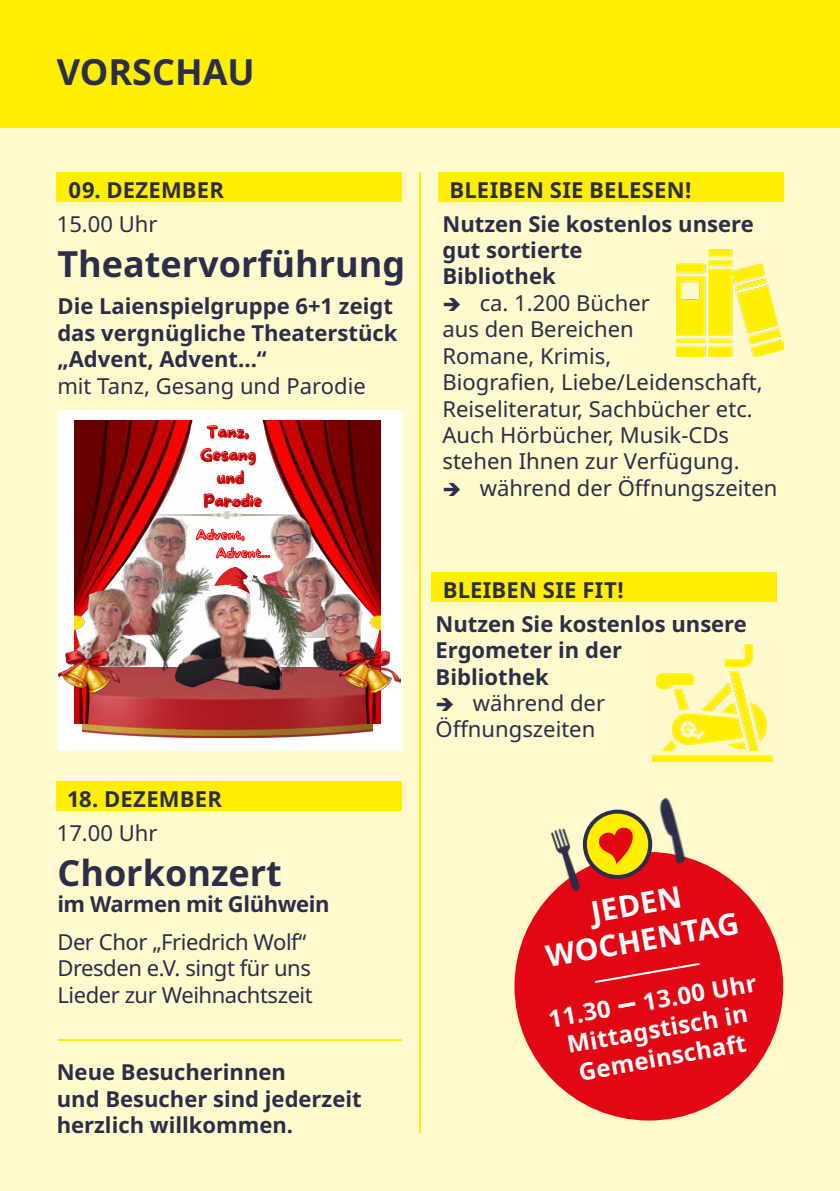
<style>
.page{position:relative;width:840px;height:1191px;background:#fff}
.page>*{position:absolute;margin:0;border:0;box-sizing:border-box;transform-origin:0 0}
.t1{font:700 36px "Noto Sans";color:#2c2d48}
.t2{font:700 30px/36px "Noto Sans";color:#fff;text-align:center}
.t3{font:700 24px/28.8px "Noto Sans";color:#fff;text-align:center}
.t4{font:700 22px/26.4px "Noto Sans";color:#2c2d48}
.t5{font:22px/26.4px "Noto Sans";color:#2c2d48}
.t6{font:22px/26.4px "Noto Sans";letter-spacing:-.02em;color:#2c2d48}
.t7{font:700 22px "Noto Sans";letter-spacing:-.02em;color:#2c2d48}
.t8{font:16.6px/23px "More Sugar";color:#a31118;text-align:center}
.t9{font:13.2px/18.4px "More Sugar";color:#f37a7a}
</style>
<div class="page">
<div style="left:0;top:0;width:839px;height:130px;background:#fe0"></div>
<div style="left:0;top:128px;width:839px;height:1063px;background:#ffface"></div>
<hr style="left:419px;top:172px;width:2px;height:961px;background:#fe0">
<div style="left:431px;top:572px;width:345px;height:30px;background:#fe0"></div>
<img style="left:651px;top:644px;width:123px;height:117px">
<div style="left:438px;top:172px;width:344px;height:30px;background:#fe0"></div>
<img style="left:676px;top:250px;width:106px;height:107px">
<div style="left:514px;top:852px;width:268px;height:268px;background:#e30613;border-radius:50%"></div>
<svg style="left:595px;top:963px;width:105px;height:20px"></svg>
<svg style="left:584px;top:811px;width:65px;height:66px"></svg>
<div style="left:582px;top:809px;width:69px;height:70px;border:4px solid #2c2d48;border-radius:50%"></div>
<img style="left:542px;top:817px;width:53px;height:88px">
<img style="left:648px;top:797px;width:45px;height:67px">
<div style="left:57px;top:172px;width:344px;height:30px;background:#fe0"></div>
<div style="left:57px;top:781px;width:344px;height:30px;background:#fe0"></div>
<hr style="left:58px;top:1039px;width:343px;height:2px;background:#fe0">
<div style="left:57px;top:409px;width:345px;height:341px;background:#fff"></div>
<img style="left:83px;top:723px;width:289px;height:14px">
<img style="left:74px;top:420px;width:306px;height:303px">
<img style="left:119px;top:512px;width:88px;height:50px">
<img style="left:111px;top:553px;width:72px;height:33px">
<img style="left:74px;top:586px;width:75px;height:97px">
<img style="left:263px;top:515px;width:64px;height:60px">
<img style="left:284px;top:558px;width:57px;height:35px">
<img style="left:322px;top:593px;width:57px;height:78px">
<img style="left:175px;top:671px;width:106px;height:18px">
<img style="left:150px;top:512px;width:154px;height:6px">
<img style="left:127px;top:562px;width:102px;height:109px">
<img style="left:229px;top:575px;width:93px;height:101px">
<img style="left:58px;top:650px;width:61px;height:42px">
<img style="left:339px;top:650px;width:61px;height:42px">
<svg style="left:200px;top:425px;width:61px;height:85px"></svg>
<svg style="left:195px;top:528px;width:75px;height:75px"></svg>
<div style="left:596px;top:825px;width:43px;height:42px;background:#fe0"></div>
<h1 class="t1" style="left:57px;top:51px;width:199px">VORSCHAU</h1>
<p class="t4" style="left:68px;top:177px;width:157px">09. DEZEMBER</p>
<p class="t5" style="left:57px;top:211px;width:102px">15.00 Uhr</p>
<h1 class="t1" style="left:57px;top:243px;width:349px">Theatervorführung</h1>
<p class="t4" style="left:57px;top:293px;width:341px">Die Laienspielgruppe 6+1 zeigt das vergnügliche Theaterstück „Advent, Advent...“</p>
<p class="t5" style="left:57px;top:373px;width:310px">mit Tanz, Gesang und Parodie</p>
<p class="t8" style="left:201px;top:421px;width:63px">Tanz,<br>Gesang und<br>Parodie</p>
<p class="t9" style="left:216px;top:526px;width:56px;text-indent:-20px">Advent,<br>Advent...</p>
<p class="t4" style="left:68px;top:786px;width:155px">18. DEZEMBER</p>
<p class="t5" style="left:57px;top:820px;width:102px">17.00 Uhr</p>
<h1 class="t1" style="left:57px;top:852px;width:226px">Chorkonzert</h1>
<p class="t7" style="left:57px;top:891px;width:273px">im Warmen mit Glühwein</p>
<p class="t6" style="left:57px;top:929px;width:257px">Der Chor „Friedrich Wolf“<br>Dresden e.V. singt für uns<br>Lieder zur Weihnachtszeit</p>
<p class="t4" style="left:57px;top:1059px;width:306px">Neue Besucherinnen<br>und Besucher sind jederzeit herzlich willkommen.</p>
<p class="t4" style="left:442px;top:173px;width:312px;line-height:34px;text-indent:7px">BLEIBEN SIE BELESEN!<br>Nutzen Sie kostenlos unsere</p>
<p class="t4" style="left:442px;top:237px;width:141px">gut sortierte<br>Bibliothek</p>
<p class="t5" style="left:442px;top:290px;width:322px">➔ ca. 1.200 Bücher<br>aus den Bereichen<br>Romane, Krimis,<br>Biografien, Liebe/Leidenschaft,<br>Reiseliteratur, Sachbücher etc.<br>Auch Hörbücher, Musik-CDs stehen Ihnen zur Verfügung.</p>
<p class="t5" style="left:442px;top:475px;width:336px">➔ während der Öffnungszeiten</p>
<p class="t4" style="left:435px;top:573px;width:312px;line-height:34px;text-indent:7px">BLEIBEN SIE FIT!<br>Nutzen Sie kostenlos unsere</p>
<p class="t4" style="left:435px;top:637px;width:188px">Ergometer in der<br>Bibliothek</p>
<p class="t5" style="left:435px;top:690px;width:171px">➔ während der<br>Öffnungszeiten</p>
<h2 class="t2" style="left:536px;top:904px;width:197px;rotate:-10deg">JEDEN<br>WOCHENTAG</h2>
<p class="t3" style="left:546px;top:1005px;width:212px;rotate:-10deg">11.30 ꟷ 13.00 Uhr<br>Mittagstisch in<br>Gemeinschaft</p>
</div>
